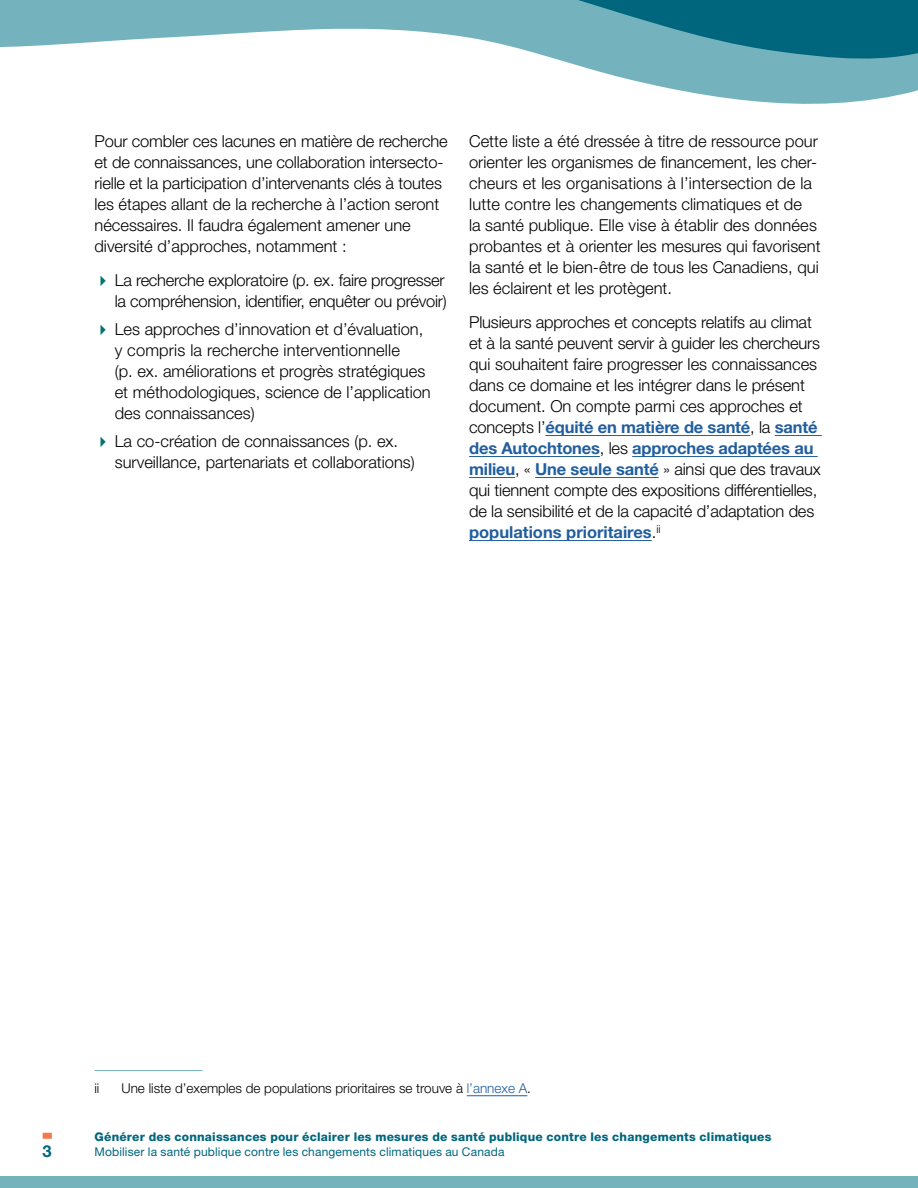
<style>
.page{position:relative;width:918px;height:1188px;background:#fff}
.page>*{position:absolute;margin:0;border:0;box-sizing:border-box;transform-origin:0 0}
.t1{font:300 16.5px/21px "Helvetica Neue LT Std";color:#000}
.t2{font:700 16.5px "Helvetica Neue LT Std";color:#00667d}
.t3{font:300 13.5px "Helvetica Neue LT Std";color:#000}
.t4{font:800 12px "Helvetica Neue LT Std";letter-spacing:.02em;color:#00667d}
.t5{font:12px "Helvetica Neue LT Std";letter-spacing:.015em;color:#00667d}
.s1{font-weight:700;color:#215e9e}
.s2{color:#215e9e}
</style>
<div class="page">
<div style="left:43px;top:1133px;width:9px;height:6px;background:#f4784a"></div>
<div style="left:0;top:1176px;width:918px;height:12px;background:#74b3bc"></div>
<svg style="left:0;top:0;width:918px;height:104px"></svg>
<hr style="left:94px;top:1070px;width:108px;height:1px;background:#74b3bc">
<hr style="left:467px;top:1095px;width:60px;height:1px;background:#215e9e">
<hr style="left:546px;top:435px;width:204px;height:1px;background:#215e9e">
<hr style="left:775px;top:435px;width:47px;height:1px;background:#215e9e">
<hr style="left:469px;top:456px;width:131px;height:1px;background:#215e9e">
<hr style="left:632px;top:456px;width:186px;height:1px;background:#215e9e">
<hr style="left:469px;top:477px;width:46px;height:1px;background:#215e9e">
<hr style="left:535px;top:477px;width:124px;height:1px;background:#215e9e">
<hr style="left:469px;top:540px;width:183px;height:1px;background:#215e9e">
<p class="t1" style="left:94px;top:130px;width:355px">Pour combler ces lacunes en matière de recherche et de connaissances, une collaboration intersecto&shy;rielle et la participation d’intervenants clés à toutes les étapes allant de la recherche à l’action seront nécessaires. Il faudra également amener une diversité d’approches, notamment :</p>
<p class="t1" style="left:115px;top:270px;width:333px">La recherche exploratoire (p. ex. faire progresser la compréhension, identifier, enquêter ou prévoir)</p>
<p class="t1" style="left:115px;top:318px;width:318px">Les approches d’innovation et d’évaluation, y compris la recherche interventionnelle<br>(p. ex. améliorations et progrès stratégiques et méthodologiques, science de l’application des connaissances)</p>
<p class="t1" style="left:115px;top:430px;width:302px">La co-création de connaissances (p. ex. surveillance, partenariats et collaborations)</p>
<p class="t1" style="left:469px;top:130px;width:353px">Cette liste a été dressée à titre de ressource pour orienter les organismes de financement, les cher&shy;cheurs et les organisations à l’intersection de la lutte contre les changements climatiques et de<br>la santé publique. Elle vise à établir des données probantes et à orienter les mesures qui favorisent la santé et le bien-être de tous les Canadiens, qui les éclairent et les protègent.</p>
<p class="t1" style="left:469px;top:312px;width:353px">Plusieurs approches et concepts relatifs au climat et à la santé peuvent servir à guider les chercheurs qui souhaitent faire progresser les connaissances dans ce domaine et les intégrer dans le présent document. On compte parmi ces approches et concepts l’<span class="s1">équité en matière de santé</span>, la <span class="s1">santé des Autochtones</span>, les <span class="s1">approches adaptées au milieu</span>, « <span class="s1">Une seule santé</span> » ainsi que des travaux qui tiennent compte des expositions différentielles, de la sensibilité et de la capacité d’adaptation des <span class="s1">populations prioritaires</span>.<sup>ii</sup></p>
<p class="t2" style="left:43px;top:1141px;width:11px">3</p>
<p class="t3" style="left:94px;top:1080px;width:6px">ii</p>
<p class="t3" style="left:122px;top:1080px;width:411px">Une liste d’exemples de populations prioritaires se trouve à <span class="s2">l’annexe A</span>.</p>
<p class="t4" style="left:94px;top:1130px;width:679px">Générer des connaissances pour éclairer les mesures de santé publique contre les changements climatiques</p>
<p class="t5" style="left:94px;top:1144px;width:411px">Mobiliser la santé publique contre les changements climatiques au Canada</p>
</div>
